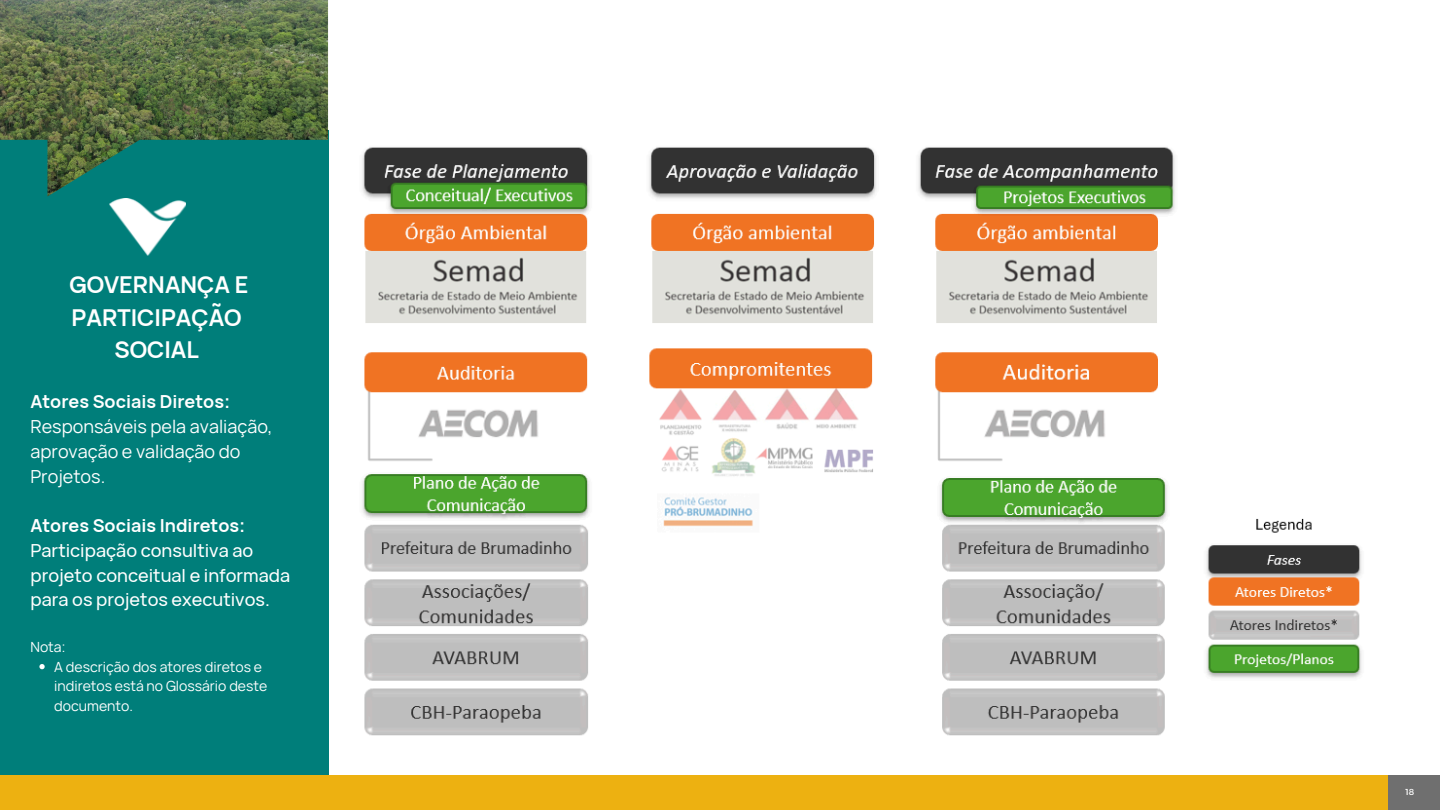
<style>
.page{position:relative;width:1440px;height:810px;background:#fff}
.page>*{position:absolute;margin:0;border:0;box-sizing:border-box;transform-origin:0 0}
.t1{font:700 23.3px/32.5px "Vela Sans";color:#fff;text-align:center}
.t2{font:500 18px/24.8px "Vela Sans";color:#fff}
.t3{font:18px/24.8px "Vela Sans";color:#fff}
.t4{font:700 18px "Vela Sans";color:#fff}
.t5{font:14px/19.5px "Vela Sans";color:#fff}
.t6{font:8.7px "Montserrat";color:#fff}
</style>
<div class="page">
<div style="left:0;top:131px;width:328px;height:679px;background:#007e7a"></div>
<img style="left:0;top:0;width:328px;height:197px">
<div style="left:0;top:776px;width:1440px;height:34px;background:#edb111"></div>
<div style="left:1388px;top:776px;width:52px;height:34px;background:#6f6f6f"></div>
<img style="left:109px;top:198px;width:77px;height:58px">
<img style="left:362px;top:147px;width:1000px;height:589px">
<svg style="left:39px;top:664px;width:6px;height:5px"></svg>
<p class="t1" style="left:70px;top:268px;width:180px">GOVERNANÇA E<br>PARTICIPAÇÃO<br>SOCIAL</p>
<p class="t4" style="left:30px;top:389px;width:201px">Atores Sociais Diretos:</p>
<p class="t3" style="left:30px;top:414px;width:244px">Responsáveis pela avaliação, aprovação e validação do<br>Projetos.</p>
<p class="t4" style="left:30px;top:513px;width:217px">Atores Sociais Indiretos:</p>
<p class="t2" style="left:30px;top:537px;width:261px">Participação consultiva ao projeto conceitual e informada para os projetos executivos.</p>
<p class="t5" style="left:54px;top:637px;width:215px;text-indent:-24px">Nota:<br>A descrição dos atores diretos e indiretos está no Glossário deste documento.</p>
<p class="t6" style="left:1405px;top:786px;width:10px">18</p>
</div>
